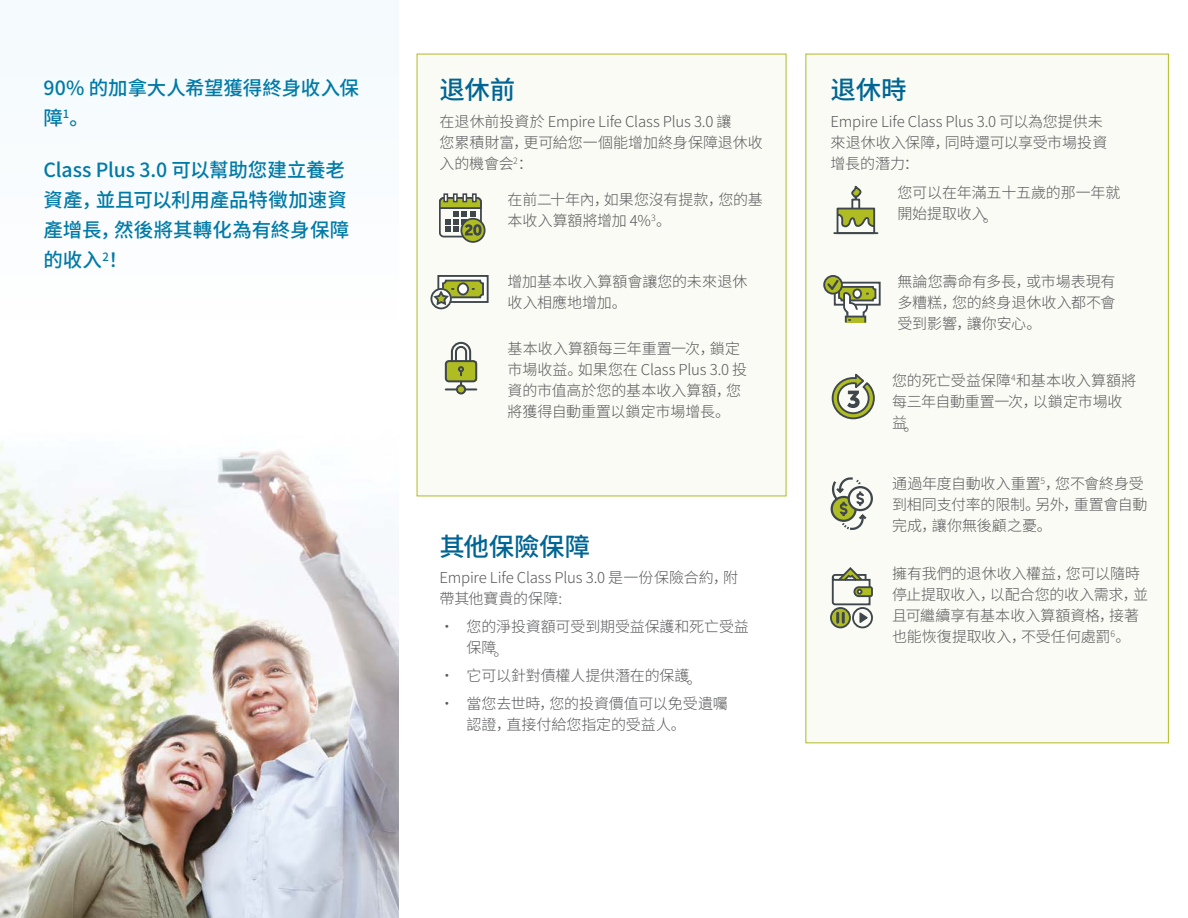
<style>
.page{position:relative;width:1188px;height:918px;background:#fff}
.page>*{position:absolute;margin:0;border:0;box-sizing:border-box;transform-origin:0 0}
.Heading_1{font:500 25.5px "Source Han Sans CN";letter-spacing:-.01em;color:#006594}
.Call_out_Blue_-_CN{font:500 19.5px/30px "Source Han Sans CN";letter-spacing:-.005em;color:#007aa7}
.TCH-Body_copy{font:300 15px/21px "Source Han Sans CN";letter-spacing:-.01em;color:#58595b}
</style>
<div class="page">
<img style="left:0;top:444px;width:399px;height:474px">
<div style="left:0;top:0;width:399px;height:330px;background:#f8fcfd"></div>
<div style="left:806px;top:54px;width:363px;height:689px;background:#fafbf4;border:1px solid #afbc22"></div>
<div style="left:417px;top:54px;width:369px;height:442px;background:#fafbf4"></div>
<svg style="left:440px;top:194px;width:46px;height:49px"></svg>
<div style="left:430px;top:288px;width:22px;height:21px;border:2px solid #3f474c;border-radius:50%"></div>
<svg style="left:431px;top:275px;width:58px;height:32px"></svg>
<svg style="left:833px;top:185px;width:46px;height:50px"></svg>
<svg style="left:831px;top:373px;width:44px;height:47px"></svg>
<svg style="left:445px;top:342px;width:32px;height:53px"></svg>
<svg style="left:869px;top:285px;width:9px;height:18px"></svg>
<div style="left:834px;top:282px;width:47px;height:24px;border:2px solid #3f474c"></div>
<div style="left:839px;top:287px;width:36px;height:13px;background:#afbc22;border-radius:3px"></div>
<div style="left:838px;top:286px;width:38px;height:15px;border:2px solid #3f474c;border-radius:3px"></div>
<svg style="left:824px;top:276px;width:18px;height:18px"></svg>
<div style="left:823px;top:275px;width:20px;height:20px;border:2px solid #3f474c;border-radius:50%"></div>
<svg style="left:827px;top:280px;width:42px;height:41px"></svg>
<svg style="left:831px;top:608px;width:19px;height:19px"></svg>
<div style="left:830px;top:607px;width:21px;height:21px;border:2px solid #3f474c;border-radius:50%"></div>
<div style="left:852px;top:607px;width:21px;height:21px;border:2px solid #3f474c;border-radius:50%"></div>
<svg style="left:831px;top:567px;width:42px;height:57px"></svg>
<div style="left:848px;top:486px;width:25px;height:25px;border:2px solid #3f474c;border-radius:50%"></div>
<svg style="left:831px;top:477px;width:38px;height:53px"></svg>
<p class="Call_out_Blue_-_CN" style="left:44px;top:73px;width:317px">90% 的加拿大人希望獲得終身收入保障<sup>1</sup>。</p>
<p class="Call_out_Blue_-_CN" style="left:44px;top:155px;width:307px">Class Plus 3.0 可以幫助您建立養老資產，並且可以利用產品特徵加速資產增長，然後將其轉化為有終身保障的收入<sup>2</sup>！</p>
<h2 class="Heading_1" style="left:440px;top:75px;width:77px">退休前</h2>
<p class="TCH-Body_copy" style="left:440px;top:111px;width:325px">在退休前投資於 Empire Life Class Plus 3.0 讓<br>您累積財富，更可給您一個能增加終身保障退休收入的機會会<sup>2</sup>：</p>
<p class="TCH-Body_copy" style="left:508px;top:190px;width:257px">在前二十年內，如果您沒有提款，您的基本收入算額將增加 4%<sup>3</sup>。</p>
<p class="TCH-Body_copy" style="left:508px;top:271px;width:241px">增加基本收入算額會讓您的未來退休收入相應地增加。</p>
<p class="TCH-Body_copy" style="left:508px;top:338px;width:241px">基本收入算額每三年重置一次，鎖定市場收益。如果您在 Class Plus 3.0 投資的市值高於您的基本收入算額，您將獲得自動重置以鎖定市場增長。</p>
<h2 class="Heading_1" style="left:440px;top:532px;width:152px">其他保險保障</h2>
<p class="TCH-Body_copy" style="left:440px;top:568px;width:300px">Empire Life Class Plus 3.0 是一份保險合約，附帶其他寶貴的保障:</p>
<p class="TCH-Body_copy" style="left:467px;top:616px;width:284px;text-indent:-27px">• 您的淨投資額可受到期受益保護和死亡受益保障。</p>
<p class="TCH-Body_copy" style="left:440px;top:665px;width:264px">• 它可以針對債權人提供潛在的保護。</p>
<p class="TCH-Body_copy" style="left:467px;top:693px;width:263px;text-indent:-27px">• 當您去世時，您的投資價值可以免受遺囑認證，直接付給您指定的受益人。</p>
<h2 class="Heading_1" style="left:831px;top:75px;width:78px">退休時</h2>
<p class="TCH-Body_copy" style="left:831px;top:111px;width:278px">Empire Life Class Plus 3.0 可以為您提供未來退休收入保障，同時還可以享受市場投資增長的潛力：</p>
<p class="TCH-Body_copy" style="left:897px;top:182px;width:224px">您可以在年滿五十五歲的那一年就開始提取收入。</p>
<p class="TCH-Body_copy" style="left:897px;top:271px;width:220px;text-align:justify">無論您壽命有多長，或市場表現有多糟糕，您的終身退休收入都不會受到影響，讓你安心。</p>
<p class="TCH-Body_copy" style="left:892px;top:370px;width:246px">您的死亡受益保障<sup>4</sup>和基本收入算額將每三年自動重置一次，以鎖定市場收</p>
<p class="TCH-Body_copy" style="left:892px;top:413px;width:28px">益。</p>
<p class="TCH-Body_copy" style="left:892px;top:474px;width:257px">通過年度自動收入重置<sup>5</sup>，您不會終身受到相同支付率的限制。另外，重置會自動完成，讓你無後顧之憂。</p>
<p class="TCH-Body_copy" style="left:892px;top:563px;width:257px">擁有我們的退休收入權益，您可以隨時停止提取收入，以配合您的收入需求，並且可繼續享有基本收入算額資格，接著也能恢復提取收入，不受任何處罰<sup>6</sup>。</p>
</div>
